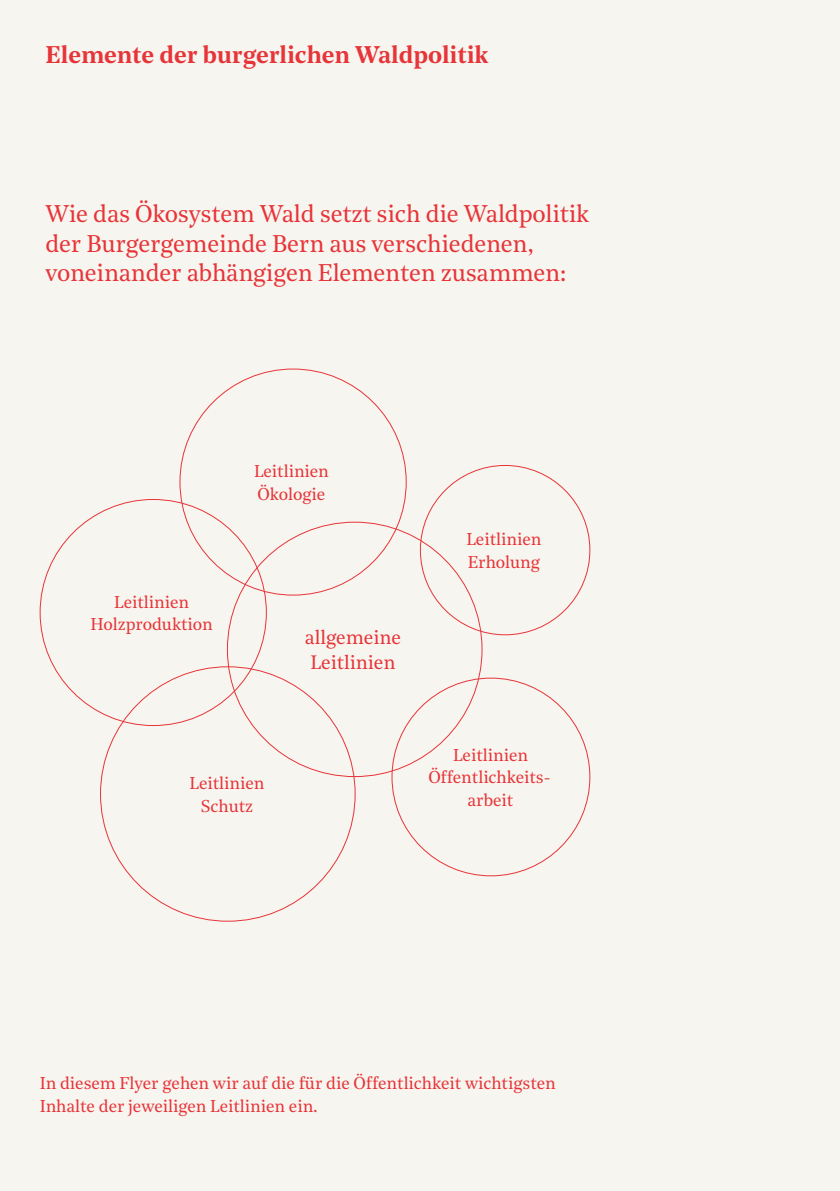
<style>
.page{position:relative;width:840px;height:1191px;background:#fff}
.page>*{position:absolute;margin:0;border:0;box-sizing:border-box;transform-origin:0 0}
.t1{font:24px/29.6px "Noe Text";letter-spacing:-.01em;color:#e73439}
.t2{font:600 24px "Noe Text";letter-spacing:-.005em;color:#e73439}
.t3{font:19.2px/25.8px "Noe Text";letter-spacing:-.005em;color:#e73439}
.t4{font:17px/22.6px "Noe Text";letter-spacing:-.005em;color:#e73439}
</style>
<div class="page">
<div style="left:0;top:0;width:839px;height:1191px;background:#f7f5ef"></div>
<h1 class="t2" style="left:45px;top:37px;width:444px">Elemente der burgerlichen Waldpolitik</h1>
<h1 class="t1" style="left:45px;top:198px;width:545px">Wie das Ökosystem Wald setzt sich die Waldpolitik der Burgergemeinde Bern aus verschiedenen, voneinander abhängigen Elementen zusammen:</h1>
<p class="t4" style="left:90px;top:589px;width:124px;text-align:center">Leitlinien<br>Holzproduktion</p>
<p class="t4" style="left:254px;top:459px;width:76px">Leitlinien<br>Ökologie</p>
<p class="t3" style="left:305px;top:623px;width:97px">allgemeine<br>Leitlinien</p>
<p class="t4" style="left:466px;top:527px;width:76px">Leitlinien<br>Erholung</p>
<p class="t4" style="left:189px;top:771px;width:76px;text-align:center">Leitlinien<br>Schutz</p>
<p class="t4" style="left:428px;top:742px;width:123px;text-align:center">Leitlinien<br>Öffentlichkeits&shy;arbeit</p>
<p class="t4" style="left:40px;top:1070px;width:517px">In diesem Flyer gehen wir auf die für die Öffentlichkeit wichtigsten<br>Inhalte der jeweiligen Leitlinien ein.</p>
</div>
